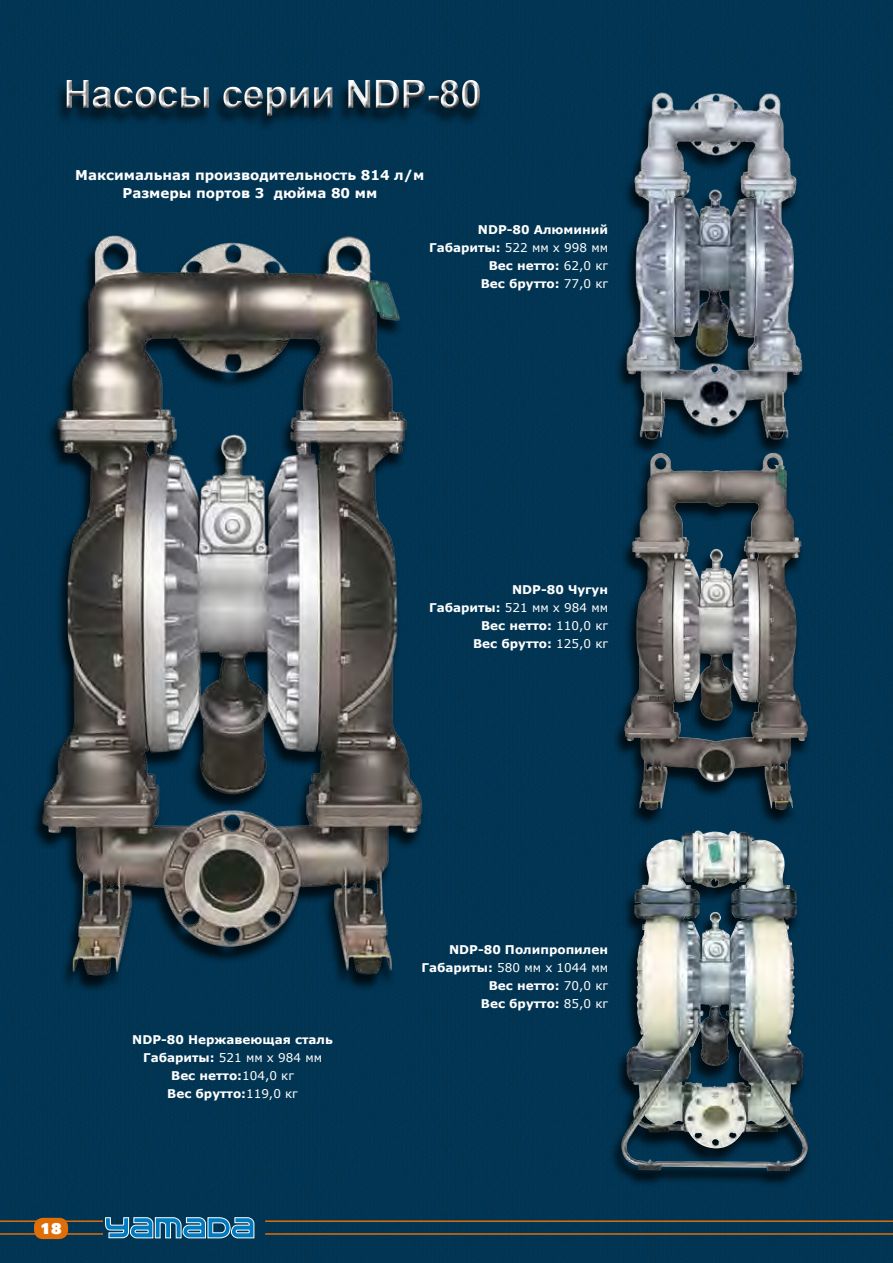
<style>
.page{position:relative;width:893px;height:1263px;background:#fff}
.page>*{position:absolute;margin:0;border:0;box-sizing:border-box;transform-origin:0 0}
.t1{font:700 39px "Arial";letter-spacing:-.01em;color:#fff}
.t2{font:15px "Univers LT Std X Black";color:#fff}
.t3{font:700 13.5px/18px "Verdana";color:#fff;text-align:center}
.t4{font:700 12px/18px "Verdana";color:#fff;text-align:right}
.s1{font-weight:400}
</style>
<div class="page">
<img style="left:0;top:0;width:893px;height:1263px">
<hr style="left:0;top:1220px;width:103px;height:2px;background:#df6e08">
<hr style="left:0;top:1233px;width:103px;height:2px;background:#df6e08">
<hr style="left:265px;top:1220px;width:628px;height:2px;background:#df6e08">
<hr style="left:265px;top:1233px;width:628px;height:2px;background:#df6e08">
<svg style="left:104px;top:1217px;width:151px;height:22px;background:#3d84ad"></svg>
<div style="left:34px;top:1218px;width:34px;height:21px;background:#df6e08;border-radius:9px"></div>
<div style="left:615px;top:94px;width:190px;height:362px;background:#000;opacity:.75"></div>
<img style="left:621px;top:89px;width:187px;height:354px">
<div style="left:609px;top:832px;width:202px;height:356px;background:#000;opacity:.75"></div>
<img style="left:621px;top:830px;width:187px;height:341px">
<div style="left:612px;top:454px;width:199px;height:373px;background:#000;opacity:.75"></div>
<img style="left:624px;top:453px;width:184px;height:359px">
<div style="left:31px;top:237px;width:395px;height:756px;background:#000;opacity:.75"></div>
<img style="left:43px;top:235px;width:380px;height:741px">
<div style="left:54px;top:81px;width:430px;height:52px;background:#013452"></div>
<div style="left:59px;top:72px;width:429px;height:46px;background:#013552"></div>
<svg style="left:59px;top:76px;width:429px;height:47px"></svg>
<h1 class="t1" style="left:64px;top:68px;width:420px">Насосы серии NDP-80</h1>
<p class="t3" style="left:75px;top:166px;width:351px">Максимальная производительность 814 л/м<br>Размеры портов 3 дюйма 80 мм</p>
<p class="t4" style="left:429px;top:220px;width:180px">NDP-80 Алюминий<br>Габариты: <span class="s1">522 мм x 998 мм<br></span>Вес нетто: <span class="s1">62,0 кг<br></span>Вес брутто: <span class="s1">77,0 кг</span></p>
<p class="t4" style="left:429px;top:580px;width:180px">NDP-80 Чугун<br>Габариты: <span class="s1">521 мм x 984 мм<br></span>Вес нетто: <span class="s1">110,0 кг<br></span>Вес брутто: <span class="s1">125,0 кг</span></p>
<p class="t2" style="left:40px;top:1218px;width:23px">18</p>
<p class="t4" style="left:132px;top:1030px;width:202px;text-align:center">NDP-80 Нержавеющая сталь<br>Габариты: <span class="s1">521 мм x 984 мм<br></span>Вес нетто:<span class="s1">104,0 кг<br></span>Вес брутто:<span class="s1">119,0 кг</span></p>
<p class="t4" style="left:421px;top:940px;width:188px">NDP-80 Полипропилен<br>Габариты: <span class="s1">580 мм x 1044 мм<br></span>Вес нетто: <span class="s1">70,0 кг<br></span>Вес брутто: <span class="s1">85,0 кг</span></p>
</div>
